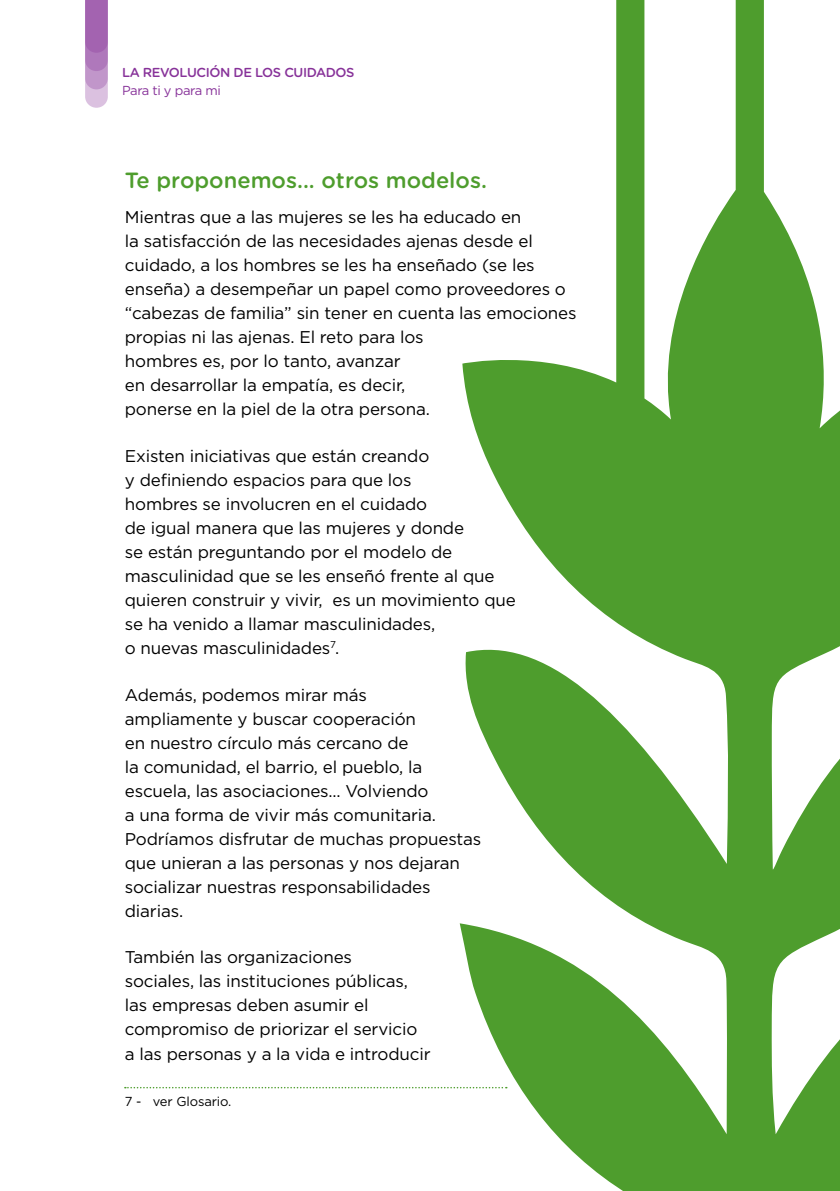
<style>
.page{position:relative;width:840px;height:1191px;background:#fff}
.page>*{position:absolute;margin:0;border:0;box-sizing:border-box;transform-origin:0 0}
.t1{font:500 22px "Gotham Rounded";color:#4e9d2d}
.t2{font:17px/24px "Gotham";letter-spacing:-.01em;color:#000}
.t3{font:500 13px "Gotham Rounded";letter-spacing:-.03em;color:#873299}
.t4{font:13px "Gotham";letter-spacing:-.01em;color:#000}
.t5{font:13px "Gotham";letter-spacing:-.03em;color:#873299}
</style>
<div class="page">
<svg style="left:85px;top:0;width:23px;height:108px;background:#b684c0"></svg>
<svg style="left:459px;top:0;width:380px;height:1191px;fill:#4e9d2d"></svg>
<svg style="left:125px;top:1087px;width:381px;height:1px"></svg>
<p class="t3" style="left:122px;top:63px;width:234px">LA REVOLUCIÓN DE LOS CUIDADOS</p>
<p class="t5" style="left:122px;top:82px;width:100px">Para ti y para mi</p>
<p class="t1" style="left:125px;top:164px;width:363px">Te proponemos... otros modelos.</p>
<p class="t2" style="left:125px;top:205px;width:453px">Mientras que a las mujeres se les ha educado en<br>la satisfacción de las necesidades ajenas desde el cuidado, a los hombres se les ha enseñado (se les enseña) a desempeñar un papel como proveedores o “cabezas de familia” sin tener en cuenta las emociones propias ni las ajenas. El reto para los<br>hombres es, por lo tanto, avanzar<br>en desarrollar la empatía, es decir,<br>ponerse en la piel de la otra persona.</p>
<p class="t2" style="left:125px;top:443px;width:392px">Existen iniciativas que están creando<br>y definiendo espacios para que los<br>hombres se involucren en el cuidado<br>de igual manera que las mujeres y donde<br>se están preguntando por el modelo de masculinidad que se les enseñó frente al que quieren construir y vivir, es un movimiento que se ha venido a llamar masculinidades,<br>o nuevas masculinidades<sup>7</sup>.</p>
<p class="t2" style="left:125px;top:682px;width:358px">Además, podemos mirar más<br>ampliamente y buscar cooperación<br>en nuestro círculo más cercano de<br>la comunidad, el barrio, el pueblo, la escuela, las asociaciones... Volviendo<br>a una forma de vivir más comunitaria.<br>Podríamos disfrutar de muchas propuestas que unieran a las personas y nos dejaran socializar nuestras responsabilidades diarias.</p>
<p class="t2" style="left:125px;top:945px;width:307px">También las organizaciones<br>sociales, las instituciones públicas, las empresas deben asumir el compromiso de priorizar el servicio a las personas y a la vida e introducir</p>
<p class="t4" style="left:125px;top:1093px;width:108px">7 - ver Glosario.</p>
</div>
